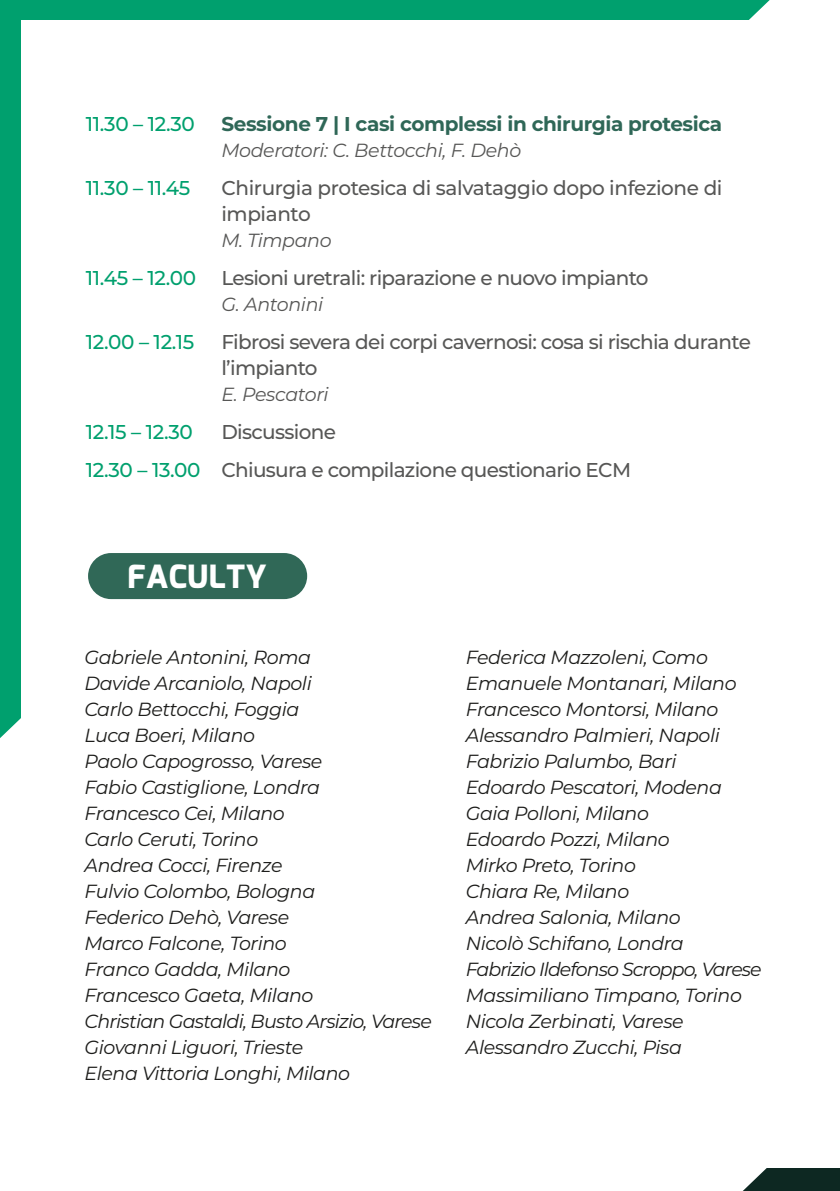
<style>
.page{position:relative;width:840px;height:1191px;background:#fff}
.page>*{position:absolute;margin:0;border:0;box-sizing:border-box;transform-origin:0 0}
.t1{font:800 32px "Exo";letter-spacing:.01em;color:#fff}
.t2{font:500 20px/26px "Montserrat";letter-spacing:-.035em;color:#575756}
.t3{font:500 20px "Montserrat";letter-spacing:-.02em;color:#00a06e}
.t4{font:700 20px "Montserrat";letter-spacing:-.02em;color:#2f6757}
.t5{font:italic 19px/26px "Montserrat";letter-spacing:-.02em;color:#1d1d1b}
.t6{font:italic 19px "Montserrat";letter-spacing:-.02em;color:#575756}
.s1{color:#00a06e}
</style>
<div class="page">
<div style="left:0;top:0;width:769px;height:738px;background:#00a06e"></div>
<svg style="left:743px;top:1168px;width:96px;height:23px"></svg>
<div style="left:21px;top:20px;width:818px;height:1147px;background:#fff"></div>
<div style="left:88px;top:553px;width:219px;height:46px;background:#306857;border-radius:23px"></div>
<p class="t3" style="left:86px;top:110px;width:110px">11.30 – 12.30</p>
<p class="t4" style="left:221px;top:109px;width:502px">Sessione 7 | I casi complessi in chirurgia protesica</p>
<p class="t6" style="left:221px;top:137px;width:301px">Moderatori: C. Bettocchi, F. Dehò</p>
<p class="t3" style="left:86px;top:174px;width:106px">11.30 – 11.45</p>
<p class="t2" style="left:221px;top:174px;width:502px">Chirurgia protesica di salvataggio dopo infezione di impianto</p>
<p class="t6" style="left:221px;top:227px;width:112px">M. Timpano</p>
<p class="t3" style="left:86px;top:264px;width:111px">11.45 – 12.00</p>
<p class="t2" style="left:221px;top:264px;width:428px">Lesioni uretrali: riparazione e nuovo impianto</p>
<p class="t6" style="left:221px;top:291px;width:103px">G. Antonini</p>
<p class="t3" style="left:86px;top:328px;width:110px">12.00 – 12.15</p>
<p class="t2" style="left:221px;top:328px;width:530px">Fibrosi severa dei corpi cavernosi: cosa si rischia durante l’impianto</p>
<p class="t6" style="left:221px;top:381px;width:109px">E. Pescatori</p>
<p class="t3" style="left:86px;top:418px;width:108px">12.15 – 12.30</p>
<p class="t2" style="left:86px;top:412px;width:546px;line-height:38px;text-indent:135px">Discussione<br><span class="s1">12.30 – 13.00</span> Chiusura e compilazione questionario ECM</p>
<h1 class="t1" style="left:127px;top:556px;width:141px">FACULTY</h1>
<p class="t5" style="left:84px;top:644px;width:349px">Gabriele Antonini, Roma<br>Davide Arcaniolo, Napoli<br>Carlo Bettocchi, Foggia<br>Luca Boeri, Milano<br>Paolo Capogrosso, Varese<br>Fabio Castiglione, Londra<br>Francesco Cei, Milano<br>Carlo Ceruti, Torino<br>Andrea Cocci, Firenze<br>Fulvio Colombo, Bologna<br>Federico Dehò, Varese<br>Marco Falcone, Torino<br>Franco Gadda, Milano<br>Francesco Gaeta, Milano<br>Christian Gastaldi, Busto Arsizio, Varese<br>Giovanni Liguori, Trieste<br>Elena Vittoria Longhi, Milano</p>
<p class="t5" style="left:465px;top:644px;width:297px">Federica Mazzoleni, Como<br>Emanuele Montanari, Milano<br>Francesco Montorsi, Milano<br>Alessandro Palmieri, Napoli<br>Fabrizio Palumbo, Bari<br>Edoardo Pescatori, Modena<br>Gaia Polloni, Milano<br>Edoardo Pozzi, Milano<br>Mirko Preto, Torino<br>Chiara Re, Milano<br>Andrea Salonia, Milano<br>Nicolò Schifano, Londra<br>Fabrizio Ildefonso Scroppo, Varese<br>Massimiliano Timpano, Torino<br>Nicola Zerbinati, Varese<br>Alessandro Zucchi, Pisa</p>
</div>
